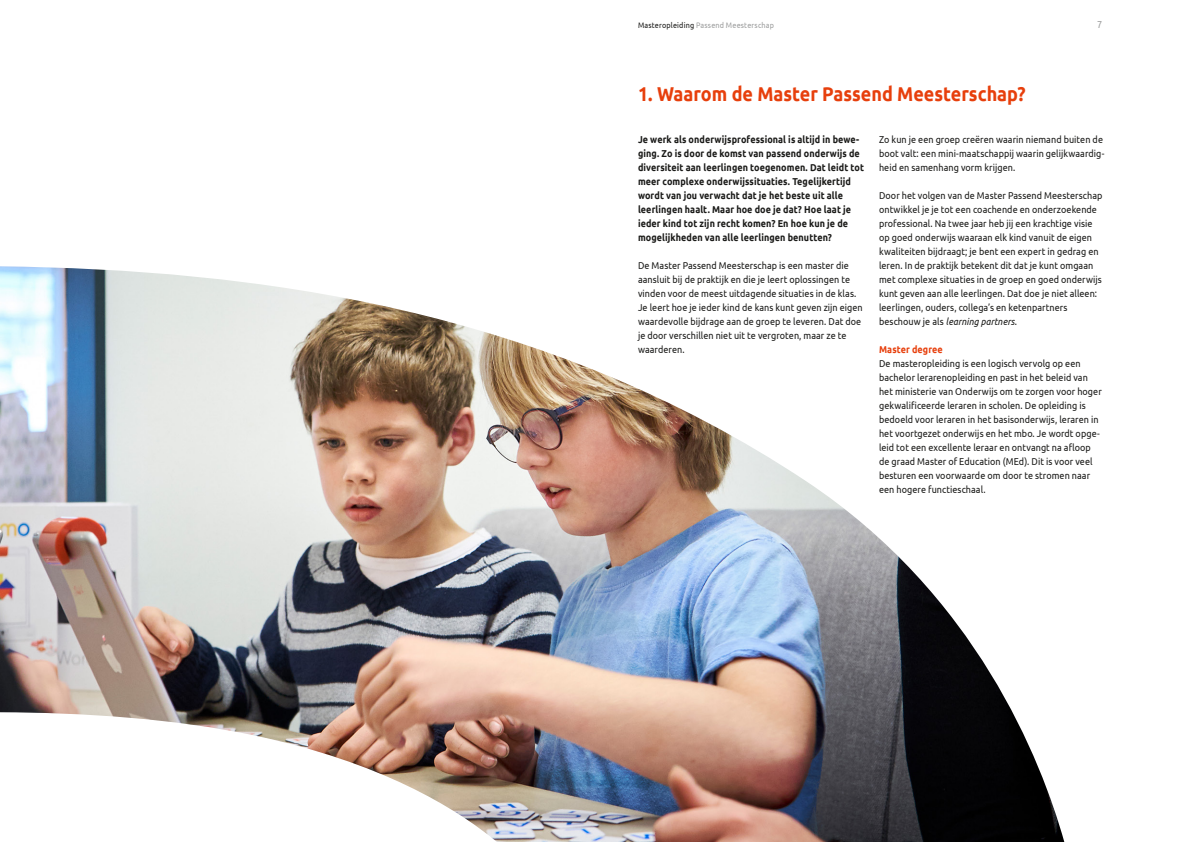
<style>
.page{position:relative;width:1191px;height:842px;background:#fff}
.page>*{position:absolute;margin:0;border:0;box-sizing:border-box;transform-origin:0 0}
.t1{font:700 20px "Ubuntu";color:#e73f0c;scale:.9 1}
.t2{font:10px/14px "Ubuntu";letter-spacing:.005em;color:#1a1a18;scale:.9 1}
.t3{font:700 10px/14px "Ubuntu";letter-spacing:.01em;color:#1a1a18;scale:.9 1}
.t4{font:italic 10px "Ubuntu";letter-spacing:.005em;color:#1a1a18;scale:.9 1}
.t5{font:700 10px "Ubuntu";letter-spacing:.01em;color:#e73f0c;scale:.9 1}
.tekst_inspring_3{font:10px "Ubuntu";color:#9c9d9d;scale:.9 1}
.tekst_inspring_3-2{font:8px "Ubuntu";letter-spacing:.025em;color:#9c9d9d;scale:.9 1}
.s1{color:#1a1a18}
.s2{font-style:normal}
</style>
<div class="page">
<img style="left:0;top:266px;width:1064px;height:576px">
<p class="tekst_inspring_3-2" style="left:638px;top:20px;width:153px"><span class="s1">Masteropleiding</span> Passend Meesterschap</p>
<p class="tekst_inspring_3" style="left:1097px;top:18px;width:7px">7</p>
<p class="t1" style="left:638px;top:81px;width:432px">1. Waarom de Master Passend Meesterschap?</p>
<p class="t3" style="left:638px;top:132px;width:253px">Je werk als onderwijsprofessional is altijd in bewe&shy;ging. Zo is door de komst van passend onderwijs de diversiteit aan leerlingen toegenomen. Dat leidt tot meer complexe onderwijssituaties. Tegelijkertijd wordt van jou verwacht dat je het beste uit alle leerlingen haalt. Maar hoe doe je dat? Hoe laat je ieder kind tot zijn recht komen? En hoe kun je de mogelijkheden van alle leerlingen benutten?</p>
<p class="t2" style="left:638px;top:258px;width:251px">De Master Passend Meesterschap is een master die aansluit bij de praktijk en die je leert oplossingen te vinden voor de meest uitdagende situaties in de klas.<br>Je leert hoe je ieder kind de kans kunt geven zijn eigen waardevolle bijdrage aan de groep te leveren. Dat doe je door verschillen niet uit te vergroten, maar ze te waarderen.</p>
<p class="t2" style="left:879px;top:132px;width:252px">Zo kun je een groep creëren waarin niemand buiten de boot valt: een mini-maatschappij waarin gelijkwaardig&shy;heid en samenhang vorm krijgen.</p>
<p class="t2" style="left:879px;top:188px;width:250px">Door het volgen van de Master Passend Meesterschap ontwikkel je je tot een coachende en onderzoekende professional. Na twee jaar heb jij een krachtige visie op goed onderwijs waaraan elk kind vanuit de eigen kwaliteiten bijdraagt; je bent een expert in gedrag en leren. In de praktijk betekent dit dat je kunt omgaan met complexe situaties in de groep en goed onderwijs kunt geven aan alle leerlingen. Dat doe je niet alleen: leerlingen, ouders, collega’s en ketenpartners</p>
<p class="t4" style="left:879px;top:315px;width:155px"><span class="s2">beschouw je als</span> learning partners<span class="s2">.</span></p>
<p class="t5" style="left:879px;top:343px;width:72px">Master degree</p>
<p class="t2" style="left:879px;top:356px;width:249px">De masteropleiding is een logisch vervolg op een bachelor lerarenopleiding en past in het beleid van het ministerie van Onderwijs om te zorgen voor hoger gekwalificeerde leraren in scholen. De opleiding is bedoeld voor leraren in het basisonderwijs, leraren in het voortgezet onderwijs en het mbo. Je wordt opge&shy;leid tot een excellente leraar en ontvangt na afloop de graad Master of Education (MEd). Dit is voor veel besturen een voorwaarde om door te stromen naar een hogere functieschaal.</p>
</div>
